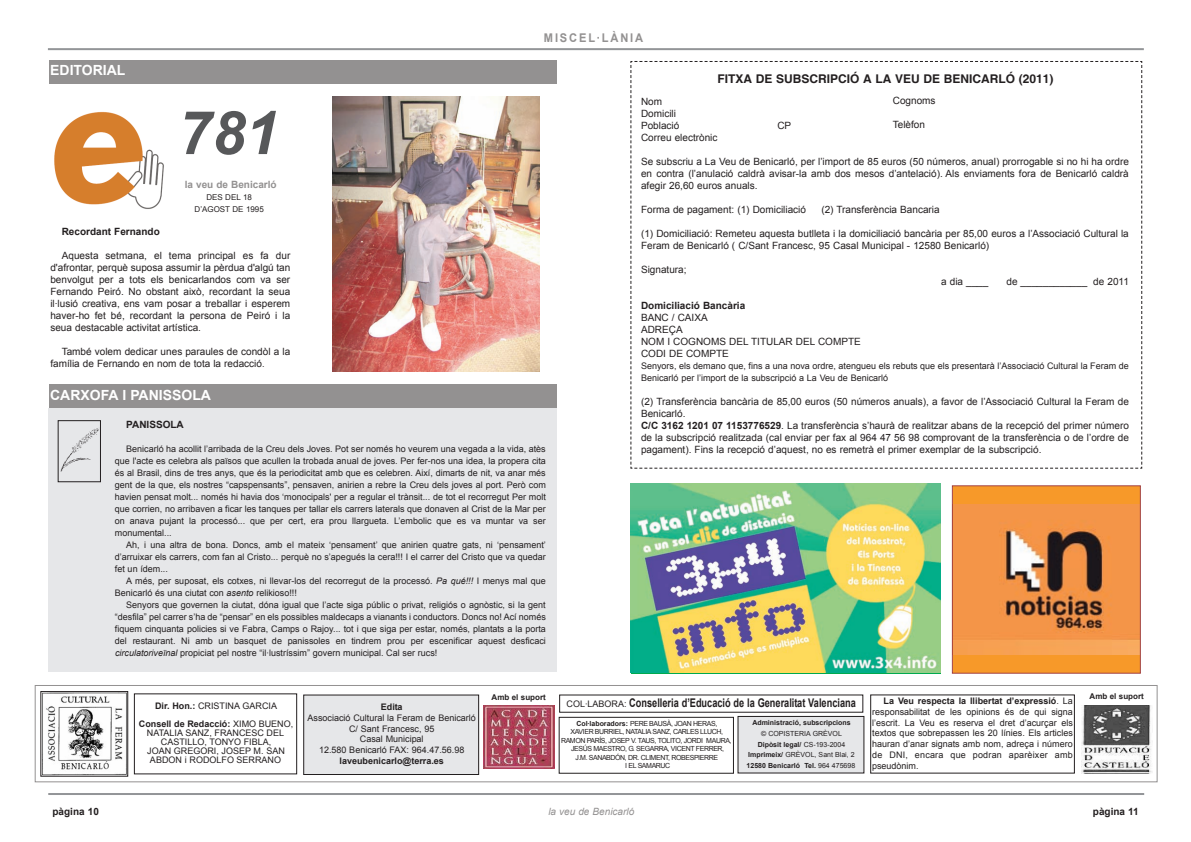
<style>
.page{position:relative;width:1191px;height:842px;background:#fff}
.page>*{position:absolute;margin:0;border:0;box-sizing:border-box;transform-origin:0 0}
.t1{font:italic 700 60px "Arial";color:#57585a}
.t2{font:700 14px "Arial";color:#fff}
.t3{font:700 12px "Arial";color:#231f20;scale:.77 1}
.t4{font:700 12px "Helvetica";color:#231f20}
.t5{font:700 12px "Arial";letter-spacing:.165em;color:#939191;scale:.92 1}
.t6{font:10px/12px "Arial";color:#231f20}
.t7{font:700 10px "Arial";color:#231f20}
.t8{font:italic 10px "Arial";color:#939191}
.t9{font:700 10px "Arial";color:#939191}
.t10{font:9px/12px "Arial";color:#231f20;text-align:justify}
.t11{font:700 9px/18px "Arial";color:#231f20;text-align:center}
.t12{font:700 8px "Arial";color:#231f20}
.t13{font:8px/12px "Arial";color:#231f20;text-align:center}
.t14{font:7px/8.4px "Arial";letter-spacing:-.055em;color:#231f20;text-align:center}
.t15{font:7px/10.6px "Arial";color:#231f20;text-align:center}
.t16{font:700 7px "Arial";color:#231f20}
.s1{font-size:9px}
.s2{font-style:italic}
.s3{font-weight:700}
.s4{font-weight:400;font-size:9px}
.s5{font-weight:400}
</style>
<div class="page">
<div style="left:49px;top:408px;width:508px;height:263px;background:#e6e7e9"></div>
<img style="left:60px;top:428px;width:39px;height:44px">
<div style="left:58px;top:420px;width:43px;height:62px;border:1px solid #231f20"></div>
<div style="left:49px;top:60px;width:507px;height:24px;background:#939191"></div>
<div style="left:35px;top:685px;width:1122px;height:97px;border:1px solid #939191"></div>
<div style="left:304px;top:695px;width:174px;height:79px;background:#e6e7e9"></div>
<div style="left:303px;top:695px;width:176px;height:80px;border:1px solid #231f20"></div>
<div style="left:738px;top:716px;width:126px;height:57px;background:#e6e7e9"></div>
<div style="left:737px;top:716px;width:127px;height:57px;border:1px solid #231f20"></div>
<img style="left:43px;top:693px;width:83px;height:81px">
<div style="left:41px;top:691px;width:87px;height:85px;border:1px solid #231f20"></div>
<div style="left:134px;top:694px;width:163px;height:80px;border:1px solid #231f20"></div>
<div style="left:559px;top:717px;width:174px;height:56px;border:1px solid #231f20"></div>
<img style="left:483px;top:706px;width:72px;height:63px">
<svg style="left:1081px;top:773px;width:69px;height:1px"></svg>
<img style="left:1081px;top:705px;width:71px;height:68px">
<img style="left:631px;top:484px;width:309px;height:188px">
<div style="left:953px;top:486px;width:186px;height:187px;background:#f79929"></div>
<img style="left:954px;top:504px;width:184px;height:150px">
<div style="left:952px;top:485px;width:188px;height:189px;border:1px solid #a3403b"></div>
<hr style="left:48px;top:793px;width:1096px;height:2px;background:#939598">
<hr style="left:48px;top:48px;width:1095px;height:2px;background:#939598">
<div style="left:49px;top:384px;width:508px;height:24px;background:#939191"></div>
<img style="left:54px;top:111px;width:110px;height:98px">
<svg style="left:630px;top:61px;width:512px;height:408px"></svg>
<div style="left:640px;top:73px;width:490px;height:23px;background:#fff"></div>
<div style="left:640px;top:96px;width:489px;height:49px;background:#fff"></div>
<div style="left:892px;top:96px;width:238px;height:48px;background:#fff"></div>
<div style="left:640px;top:157px;width:490px;height:306px;background:#fff"></div>
<img style="left:333px;top:96px;width:207px;height:276px">
<h2 class="t2" style="left:50px;top:63px;width:77px">EDITORIAL</h2>
<h3 class="t5" style="left:544px;top:32px;width:109px">MISCEL·LÀNIA</h3>
<h3 class="t4" style="left:717px;top:72px;width:338px">FITXA DE SUBSCRIPCIÓ A LA VEU DE BENICARLÓ (2011)</h3>
<h1 class="t1" style="left:179px;top:100px;width:102px">781</h1>
<p class="t9" style="left:185px;top:179px;width:93px">la veu de Benicarló</p>
<p class="t13" style="left:194px;top:191px;width:71px">DES DEL 18<br>D’AGOST DE 1995</p>
<p class="t7" style="left:62px;top:226px;width:100px">Recordant Fernando</p>
<p class="t6" style="left:50px;top:250px;width:241px;text-align:justify;text-indent:11px">Aquesta setmana, el tema principal es fa dur d'afrontar, perquè suposa assumir la pèrdua d'algú tan benvolgut per a tots els benicarlandos com va ser Fernando Peiró. No obstant això, recordant la seua il·lusió creativa, ens vam posar a treballar i esperem haver-ho fet bé, recordant la persona de Peiró i la seua destacable activitat artística.</p>
<p class="t6" style="left:50px;top:346px;width:241px;text-indent:11px">També volem dedicar unes paraules de condòl a la família de Fernando en nom de tota la redacció<span class="s1">.</span></p>
<h2 class="t2" style="left:50px;top:387px;width:162px">CARXOFA I PANISSOLA</h2>
<p class="t7" style="left:126px;top:419px;width:59px">PANISSOLA</p>
<p class="t10" style="left:115px;top:443px;width:432px;text-indent:11px">Benicarló ha acollit l’arribada de la Creu dels Joves. Pot ser només ho veurem una vegada a la vida, atès que l'acte es celebra als països que acullen la trobada anual de joves. Per fer-nos una idea, la propera cita és al Brasil, dins de tres anys, que és la periodicitat amb que es celebren. Així, dimarts de nit, va anar més gent de la que, els nostres “capspensants”, pensaven, anirien a rebre la Creu dels joves al port. Però com havien pensat molt... només hi havia dos ‘monocipals' per a regular el trànsit... de tot el recorregut Per molt que corrien, no arribaven a ficar les tanques per tallar els carrers laterals que donaven al Crist de la Mar per on anava pujant la processó... que per cert, era prou llargueta. L’embolic que es va muntar va ser monumental...</p>
<p class="t10" style="left:115px;top:539px;width:432px;text-indent:11px">Ah, i una altra de bona. Doncs, amb el mateix ‘pensament’ que anirien quatre gats, ni ‘pensament’ d’arruixar els carrers, com fan al Cristo... perquè no s’apegués la cera!!! I el carrer del Cristo que va quedar fet un ídem...</p>
<p class="t10" style="left:115px;top:575px;width:432px;text-indent:11px">A més, per suposat, els cotxes, ni llevar-los del recorregut de la processó. <span class="s2">Pa qué!!!</span> I menys mal que<br>Benicarló és una ciutat con <span class="s2">asento</span> relikioso!!!</p>
<p class="t10" style="left:115px;top:599px;width:432px;text-indent:11px">Senyors que governen la ciutat, dóna igual que l’acte siga públic o privat, religiós o agnòstic, si la gent “desfila” pel carrer s’ha de “pensar” en els possibles maldecaps a vianants i conductors. Doncs no! Ací només fiquem cinquanta policies si ve Fabra, Camps o Rajoy... tot i que siga per estar, només, plantats a la porta del restaurant. Ni amb un basquet de panissoles en tindrem prou per escenificar aquest desficaci <span class="s2">circulatoriveïnal</span> propiciat pel nostre “il·lustríssim” govern municipal. Cal ser rucs!</p>
<p class="t6" style="left:893px;top:95px;width:44px">Cognoms</p>
<p class="t6" style="left:893px;top:119px;width:34px">Telèfon</p>
<p class="t6" style="left:641px;top:155px;width:489px;text-align:justify">Se subscriu a La Veu de Benicarló, per l’import de 85 euros (50 números, anual) prorrogable si no hi ha ordre en contra (l’anulació caldrà avisar-la amb dos mesos d’antelació). Als enviaments fora de Benicarló caldrà afegir 26,60 euros anuals.</p>
<p class="t6" style="left:641px;top:203px;width:166px">Forma de pagament: (1) Domiciliació</p>
<p class="t6" style="left:821px;top:203px;width:120px">(2) Transferència Bancaria</p>
<p class="t6" style="left:641px;top:227px;width:489px">(1) Domiciliació: Remeteu aquesta butlleta i la domiciliació bancària per 85,00 euros a l’Associació Cultural la<br>Feram de Benicarló ( C/Sant Francesc, 95 Casal Municipal - 12580 Benicarló)</p>
<p class="t6" style="left:641px;top:263px;width:47px">Signatura;</p>
<p class="t6" style="left:941px;top:275px;width:49px">a dia ____</p>
<p class="t6" style="left:1006px;top:275px;width:124px">de ____________ de 2011</p>
<p class="t7" style="left:641px;top:300px;width:106px">Domiciliació Bancària</p>
<p class="t6" style="left:641px;top:311px;width:221px">BANC / CAIXA<br>ADREÇA<br>NOM I COGNOMS DEL TITULAR DEL COMPTE<br>CODI DE COMPTE</p>
<p class="t10" style="left:641px;top:360px;width:489px">Senyors, els demano que, fins a una nova ordre, atengueu els rebuts que els presentarà l’Associació Cultural la Feram de<br>Benicarló per l’import de la subscripció a La Veu de Benicarló</p>
<p class="t6" style="left:641px;top:395px;width:489px">(2) Transferència bancària de 85,00 euros (50 números anuals), a favor de l’Associació Cultural la Feram de Benicarló.<br><span class="s3">C/C 3162 1201 07 1153776529</span>. La transferència s’haurà de realitzar abans de la recepció del primer número de la subscripció realitzada (cal enviar per fax al 964 47 56 98 comprovant de la transferència o de l’ordre de pagament). Fins la recepció d’aquest, no es remetrà el primer exemplar de la subscripció.</p>
<p class="t6" style="left:641px;top:95px;width:40px">Nom<br>Domicili<br>Població</p>
<p class="t6" style="left:777px;top:119px;width:15px">CP</p>
<p class="t6" style="left:641px;top:131px;width:78px">Correu electrònic</p>
<p class="t12" style="left:491px;top:693px;width:56px">Amb el suport</p>
<p class="t12" style="left:1089px;top:692px;width:56px">Amb el suport</p>
<h3 class="t3" style="left:566px;top:696px;width:377px"><span class="s4">COL·LABORA:</span> Conselleria d’Educació de la Generalitat Valenciana</h3>
<p class="t10" style="left:872px;top:695px;width:202px;line-height:10.8px;text-indent:11px"><span class="s3">La Veu respecta la llibertat d’expressió</span>. La responsabilitat de les opinions és de qui signa l’escrit. La Veu es reserva el dret d’acurçar els textos que sobrepassen les 20 línies. Els articles hauran d’anar signats amb nom, adreça i número de DNI, encara que podran aparèixer amb pseudònim.</p>
<p class="t11" style="left:139px;top:697px;width:156px">Dir. Hon.: <span class="s5">CRISTINA GARCIA<br></span>Consell de Redacció: <span class="s5">XIMO BUENO,</span></p>
<p class="t10" style="left:147px;top:728px;width:139px;line-height:9px;text-align:center">NATALIA SANZ, FRANCESC DEL<br>CASTILLO, TONYO FIBLA,<br>JOAN GREGORI, JOSEP M. SAN<br>ABDON i RODOLFO SERRANO</p>
<p class="t14" style="left:561px;top:719px;width:172px"><span class="s3">Col·laboradors:</span> PERE BAUSÀ, JOAN HERAS,<br>XAVIER BURRIEL, NATALIA SANZ, CARLES LLUCH, RAMON PARÍS, JOSEP V. TAUS, TOLITO, JORDI MAURA, JESÚS MAESTRO, G. SEGARRA, VICENT FERRER,<br>J.M. SANABDÓN, DR. CLIMENT, ROBESPIERRE<br>I EL SAMARUC</p>
<p class="t11" style="left:381px;top:698px;width:23px">Edita</p>
<p class="t10" style="left:307px;top:712px;width:170px;line-height:10.8px;text-align:center">Associació Cultural la Feram de Benicarló<br>C/ Sant Francesc, 95<br>Casal Municipal<br>12.580 Benicarló FAX: 964.47.56.98</p>
<p class="t11" style="left:339px;top:752px;width:106px">laveubenicarlo@terra.es</p>
<p class="t16" style="left:752px;top:719px;width:100px">Administració, subscripcions</p>
<p class="t15" style="left:746px;top:728px;width:110px">© COPISTERIA GRÈVOL<br><span class="s3">Dipòsit legal/</span> CS-193-2004<br><span class="s3">Imprimeix/</span> GRÈVOL, Sant Blai, 2<br><span class="s3">12580 Benicarló Tel.</span> 964 475698</p>
<p class="t7" style="left:53px;top:806px;width:48px">pàgina 10</p>
<p class="t8" style="left:548px;top:806px;width:87px">la veu de Benicarló</p>
<p class="t7" style="left:1092px;top:806px;width:47px">pàgina 11</p>
</div>
